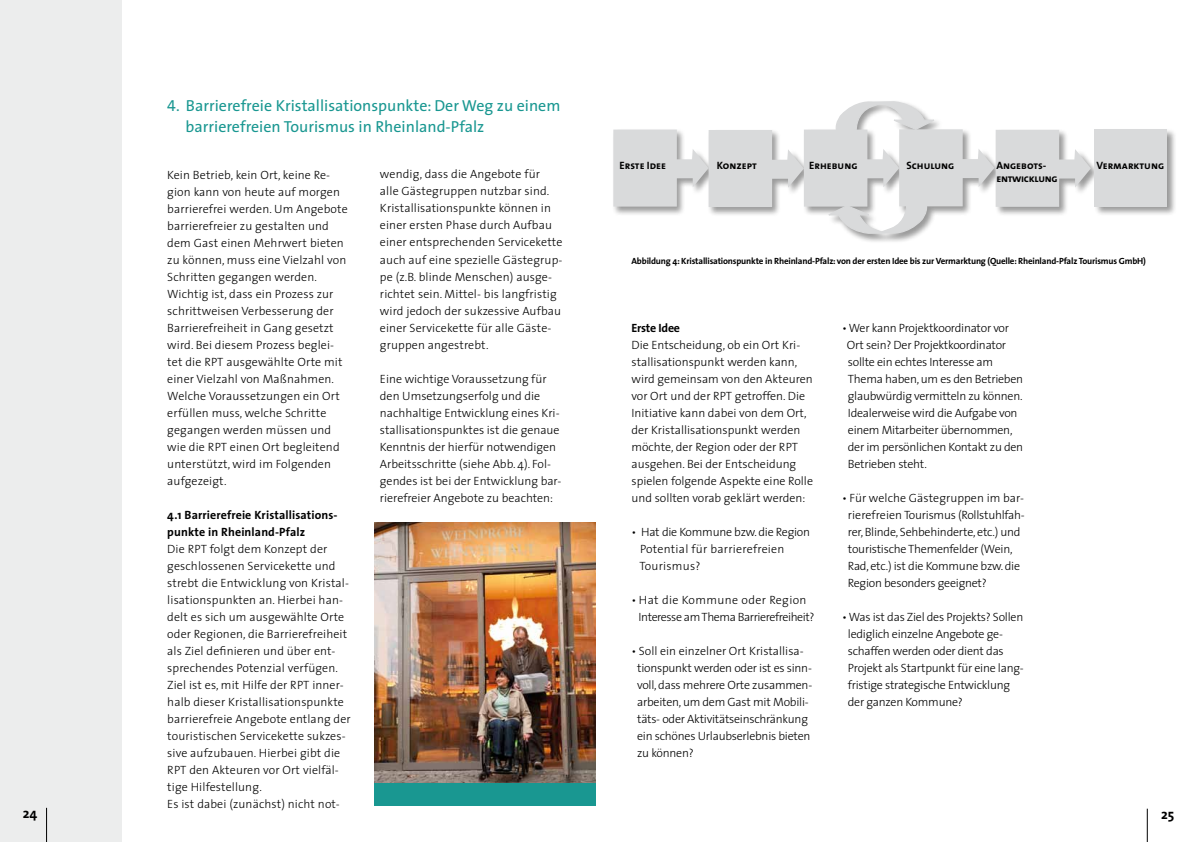
<style>
.page{position:relative;width:1191px;height:842px;background:#fff}
.page>*{position:absolute;margin:0;border:0;box-sizing:border-box;transform-origin:0 0}
.t1{font:16px/21px "The Sans";color:#199791}
.t2{font:700 14px "The Sans";color:#000}
.t3{font:300 12px/17px "The Sans";color:#000}
.t4{font:300 12px/17px "The Sans";letter-spacing:-.02em;color:#000}
.t5{font:300 12px/17px "The Sans";letter-spacing:.02em;color:#000}
.t6{font:300 12px/17px "The Sans";letter-spacing:-.035em;color:#000}
.t7{font:700 12px/17px "The Sans";letter-spacing:.01em;color:#000}
.t8{font:700 12px "The Sans";letter-spacing:-.02em;color:#000}
.t9{font:10.7px "The Sans Bold Caps";color:#000}
.t10{font:10.7px "The Sans Bold Caps";letter-spacing:-.025em;color:#000}
.t11{font:700 9px "The Sans";letter-spacing:-.02em;color:#000}
.s1{font-family:"The Sans Caps"}
</style>
<div class="page">
<div style="left:374px;top:617px;width:221px;height:189px;background:#199791"></div>
<div style="left:0;top:0;width:122px;height:842px;background:#eceded"></div>
<div style="left:612px;top:100px;width:565px;height:143px;background:#000;opacity:.4"></div>
<div style="left:1094px;top:130px;width:73px;height:77px;background:#d9dadb"></div>
<svg style="left:613px;top:100px;width:478px;height:136px"></svg>
<img style="left:374px;top:522px;width:221px;height:260px">
<hr style="left:1147px;top:809px;width:1px;height:33px;background:#000">
<hr style="left:46px;top:808px;width:1px;height:34px;background:#000">
<h1 class="t1" style="left:185px;top:95px;width:376px;text-indent:-18px"><span class="s1">4.</span> Barrierefreie Kristallisationspunkte: Der Weg zu einem barrierefreien Tourismus in Rheinland-Pfalz</h1>
<p class="t9" style="left:619px;top:157px;width:48px">Erste Idee</p>
<p class="t9" style="left:716px;top:157px;width:42px">Konzept</p>
<p class="t9" style="left:809px;top:157px;width:50px">Erhebung</p>
<p class="t9" style="left:906px;top:157px;width:49px">Schulung</p>
<p class="t9" style="left:996px;top:157px;width:51px">Angebots-</p>
<p class="t9" style="left:1096px;top:157px;width:69px">Vermarktung</p>
<p class="t10" style="left:996px;top:170px;width:63px">entwicklung</p>
<p class="t3" style="left:380px;top:166px;width:184px">wendig, dass die Angebote für<br>alle Gästegruppen nutzbar sind.<br>Kristallisationspunkte können in einer ersten Phase durch Aufbau einer entsprechenden Servicekette auch auf eine spezielle Gästegrup&shy;pe (z.B. blinde Menschen) ausge&shy;richtet sein. Mittel- bis langfristig wird jedoch der sukzessive Aufbau einer Servicekette für alle Gäste&shy;gruppen angestrebt.</p>
<p class="t3" style="left:380px;top:370px;width:183px">Eine wichtige Voraussetzung für den Umsetzungserfolg und die nachhaltige Entwicklung eines Kri&shy;stallisationspunktes ist die genaue Kenntnis der hierfür notwendigen Arbeitsschritte (siehe Abb. 4). Fol&shy;gendes ist bei der Entwicklung bar&shy;rierefreier Angebote zu beachten:</p>
<p class="t3" style="left:167px;top:166px;width:182px">Kein Betrieb, kein Ort, keine Re&shy;gion kann von heute auf morgen barrierefrei werden. Um Angebote barrierefreier zu gestalten und dem Gast einen Mehrwert bieten zu können, muss eine Vielzahl von<br>Schritten gegangen werden.<br>Wichtig ist, dass ein Prozess zur schrittweisen Verbesserung der<br>Barrierefreiheit in Gang gesetzt wird. Bei diesem Prozess beglei&shy;tet die RPT ausgewählte Orte mit einer Vielzahl von Maßnahmen.<br>Welche Voraussetzungen ein Ort erfüllen muss, welche Schritte gegangen werden müssen und wie die RPT einen Ort begleitend unterstützt, wird im Folgenden aufgezeigt.</p>
<p class="t7" style="left:167px;top:506px;width:172px">4.1 Barrierefreie Kristallisations&shy;punkte in Rheinland-Pfalz</p>
<p class="t3" style="left:167px;top:540px;width:185px">Die RPT folgt dem Konzept der geschlossenen Servicekette und strebt die Entwicklung von Kristal&shy;lisationspunkten an. Hierbei han&shy;delt es sich um ausgewählte Orte oder Regionen, die Barrierefreiheit als Ziel definieren und über ent&shy;sprechendes Potenzial verfügen.<br>Ziel ist es, mit Hilfe der RPT inner&shy;halb dieser Kristallisationspunkte barrierefreie Angebote entlang der touristischen Servicekette sukzes&shy;sive aufzubauen. Hierbei gibt die RPT den Akteuren vor Ort vielfäl&shy;tige Hilfestellung.<br>Es ist dabei (zunächst) nicht not-</p>
<p class="t11" style="left:631px;top:253px;width:516px">Abbildung 4: Kristallisationspunkte in Rheinland-Pfalz: von der ersten Idee bis zur Vermarktung (Quelle:Rheinland-Pfalz Tourismus GmbH)</p>
<p class="t4" style="left:847px;top:319px;width:178px;text-indent:-5px">• Wer kann Projektkoordinator vor<br>Ort sein? Der Projektkoordinator sollte ein echtes Interesse am<br>Thema haben, um es den Betrieben glaubwürdig vermitteln zu können.<br>Idealerweise wird die Aufgabe von einem Mitarbeiter übernommen, der im persönlichen Kontakt zu den<br>Betrieben steht.</p>
<p class="t4" style="left:848px;top:489px;width:178px;text-indent:-6px">• Für welche Gästegruppen im bar&shy;rierefreien Tourismus (Rollstuhlfah&shy;rer, Blinde, Sehbehinderte, etc.) und touristische Themenfelder (Wein, Rad, etc.) ist die Kommune bzw. die Region besonders geeignet?</p>
<p class="t4" style="left:848px;top:608px;width:177px;text-indent:-6px">• Was ist das Ziel des Projekts? Sollen lediglich einzelne Angebote ge&shy;schaffen werden oder dient das<br>Projekt als Startpunkt für eine lang&shy;fristige strategische Entwicklung der ganzen Kommune?</p>
<p class="t8" style="left:631px;top:318px;width:50px">Erste Idee</p>
<p class="t3" style="left:631px;top:336px;width:183px">Die Entscheidung, ob ein Ort Kri&shy;stallisationspunkt werden kann, wird gemeinsam von den Akteuren vor Ort und der RPT getroffen. Die Initiative kann dabei von dem Ort, der Kristallisationspunkt werden möchte, der Region oder der RPT ausgehen. Bei der Entscheidung spielen folgende Aspekte eine Rolle und sollten vorab geklärt werden:</p>
<p class="t5" style="left:639px;top:523px;width:172px;text-indent:-8px">• Hat die Kommune bzw. die Region<br>Potential für barrierefreien<br>Tourismus?</p>
<p class="t6" style="left:638px;top:591px;width:177px;text-indent:-7px">• Hat die Kommune oder Region<br>Interesse am Thema Barrierefreiheit?</p>
<p class="t4" style="left:637px;top:642px;width:177px;text-indent:-6px">• Soll ein einzelner Ort Kristallisa&shy;tionspunkt werden oder ist es sinn&shy;voll, dass mehrere Orte zusammen&shy;arbeiten, um dem Gast mit Mobili&shy;täts- oder Aktivitätseinschränkung ein schönes Urlaubserlebnis bieten zu können?</p>
<p class="t2" style="left:23px;top:801px;width:16px">24</p>
<p class="t2" style="left:1161px;top:802px;width:15px">25</p>
</div>
